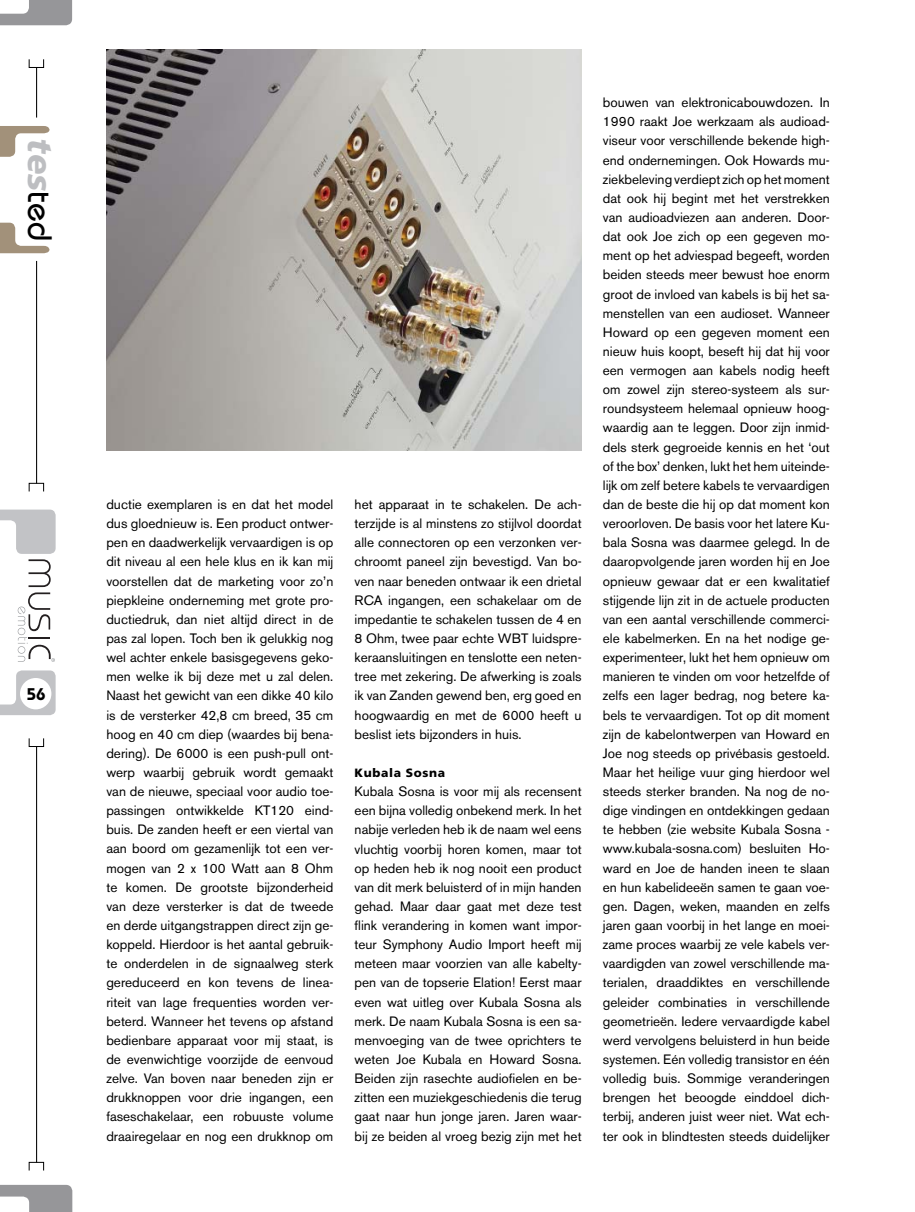
<style>
.page{position:relative;width:915px;height:1212px;background:#fff}
.page>*{position:absolute;margin:0;border:0;box-sizing:border-box;transform-origin:0 0}
.t1{font:italic 900 33.9px "Frutiger";color:#bdbec1}
.t2{font:600 16.95px "Bauhaus";color:#000}
.t3{font:13.5px/19.2px "Akzidenz Grotesk BE";color:#000;text-align:justify}
.t4{font:900 12px "Frutiger";letter-spacing:.05em;color:#000}
.s1{font-family:"Bauhaus";font-weight:500;font-style:normal;color:#000}
</style>
<div class="page">
<img style="left:106px;top:50px;width:475px;height:401px">
<svg style="left:0;top:0;width:72px;height:25px"></svg>
<svg style="left:0;top:670px;width:56px;height:45px"></svg>
<svg style="left:0;top:1185px;width:72px;height:27px"></svg>
<hr style="left:36px;top:67px;width:1px;height:51px;background:#000">
<div style="left:29px;top:59px;width:15px;height:9px;border:1px solid #000"></div>
<hr style="left:36px;top:746px;width:1px;height:416px;background:#000">
<div style="left:29px;top:738px;width:15px;height:9px;border:1px solid #000"></div>
<div style="left:29px;top:1162px;width:15px;height:9px;border:1px solid #000"></div>
<div style="left:20px;top:678px;width:31px;height:31px;background:#fff;border-radius:50%"></div>
<div style="left:29px;top:483px;width:15px;height:9px;border:1px solid #000"></div>
<hr style="left:36px;top:261px;width:1px;height:222px;background:#000">
<svg style="left:0;top:223px;width:49px;height:30px"></svg>
<svg style="left:0;top:126px;width:49px;height:31px"></svg>
<svg style="left:0;top:510px;width:56px;height:152px"></svg>
<h1 class="t1" style="left:54px;top:138px;width:104px;rotate:90deg">tes<span class="s1">ted</span></h1>
<p class="t2" style="left:27px;top:688px;width:20px">56</p>
<p class="t3" style="left:106px;top:496px;width:228px">ductie exemplaren is en dat het model dus gloednieuw is. Een product ontwer&shy;pen en daadwerkelijk vervaardigen is op dit niveau al een hele klus en ik kan mij voorstellen dat de marketing voor zo’n piepkleine onderneming met grote pro&shy;ductiedruk, dan niet altijd direct in de pas zal lopen. Toch ben ik gelukkig nog wel achter enkele basisgegevens geko&shy;men welke ik bij deze met u zal delen.<br>Naast het gewicht van een dikke 40 kilo is de versterker 42,8 cm breed, 35 cm hoog en 40 cm diep (waardes bij bena&shy;dering). De 6000 is een push-pull ont&shy;werp waarbij gebruik wordt gemaakt van de nieuwe, speciaal voor audio toe&shy;passingen ontwikkelde KT120 eind&shy;buis. De zanden heeft er een viertal van aan boord om gezamenlijk tot een ver&shy;mogen van 2 x 100 Watt aan 8 Ohm te komen. De grootste bijzonderheid van deze versterker is dat de tweede en derde uitgangstrappen direct zijn ge&shy;koppeld. Hierdoor is het aantal gebruik&shy;te onderdelen in de signaalweg sterk gereduceerd en kon tevens de linea&shy;riteit van lage frequenties worden ver&shy;beterd. Wanneer het tevens op afstand bedienbare apparaat voor mij staat, is de evenwichtige voorzijde de eenvoud zelve. Van boven naar beneden zijn er drukknoppen voor drie ingangen, een faseschakelaar, een robuuste volume draairegelaar en nog een drukknop om</p>
<p class="t3" style="left:354px;top:496px;width:228px">het apparaat in te schakelen. De ach&shy;terzijde is al minstens zo stijlvol doordat alle connectoren op een verzonken ver&shy;chroomt paneel zijn bevestigd. Van bo&shy;ven naar beneden ontwaar ik een drietal RCA ingangen, een schakelaar om de impedantie te schakelen tussen de 4 en 8 Ohm, twee paar echte WBT luidspre&shy;keraansluitingen en tenslotte een neten&shy;tree met zekering. De afwerking is zoals ik van Zanden gewend ben, erg goed en hoogwaardig en met de 6000 heeft u beslist iets bijzonders in huis.</p>
<p class="t4" style="left:354px;top:768px;width:92px">Kubala Sosna</p>
<p class="t3" style="left:354px;top:783px;width:228px">Kubala Sosna is voor mij als recensent een bijna volledig onbekend merk. In het nabije verleden heb ik de naam wel eens vluchtig voorbij horen komen, maar tot op heden heb ik nog nooit een product van dit merk beluisterd of in mijn handen gehad. Maar daar gaat met deze test flink verandering in komen want impor&shy;teur Symphony Audio Import heeft mij meteen maar voorzien van alle kabelty&shy;pen van de topserie Elation! Eerst maar even wat uitleg over Kubala Sosna als merk. De naam Kubala Sosna is een sa&shy;menvoeging van de twee oprichters te weten Joe Kubala en Howard Sosna.<br>Beiden zijn rasechte audiofielen en be&shy;zitten een muziekgeschiedenis die terug gaat naar hun jonge jaren. Jaren waar&shy;bij ze beiden al vroeg bezig zijn met het</p>
<p class="t3" style="left:602px;top:94px;width:228px">bouwen van elektronicabouwdozen. In 1990 raakt Joe werkzaam als audioad&shy;viseur voor verschillende bekende high&shy;end ondernemingen. Ook Howards mu&shy;ziekbeleving verdiept zich op het moment dat ook hij begint met het verstrekken van audioadviezen aan anderen. Door&shy;dat ook Joe zich op een gegeven mo&shy;ment op het adviespad begeeft, worden beiden steeds meer bewust hoe enorm groot de invloed van kabels is bij het sa&shy;menstellen van een audioset. Wanneer Howard op een gegeven moment een nieuw huis koopt, beseft hij dat hij voor een vermogen aan kabels nodig heeft om zowel zijn stereo-systeem als sur&shy;roundsysteem helemaal opnieuw hoog&shy;waardig aan te leggen. Door zijn inmid&shy;dels sterk gegroeide kennis en het ‘out of the box’ denken, lukt het hem uiteinde&shy;lijk om zelf betere kabels te vervaardigen dan de beste die hij op dat moment kon veroorloven. De basis voor het latere Ku&shy;bala Sosna was daarmee gelegd. In de daaropvolgende jaren worden hij en Joe opnieuw gewaar dat er een kwalitatief stijgende lijn zit in de actuele producten van een aantal verschillende commerci&shy;ele kabelmerken. En na het nodige ge&shy;experimenteer, lukt het hem opnieuw om manieren te vinden om voor hetzelfde of zelfs een lager bedrag, nog betere ka&shy;bels te vervaardigen. Tot op dit moment zijn de kabelontwerpen van Howard en Joe nog steeds op privébasis gestoeld.<br>Maar het heilige vuur ging hierdoor wel steeds sterker branden. Na nog de no&shy;dige vindingen en ontdekkingen gedaan te hebben (zie website Kubala Sosna - www.kubala-sosna.com) besluiten Ho&shy;ward en Joe de handen ineen te slaan en hun kabelideeën samen te gaan voe&shy;gen. Dagen, weken, maanden en zelfs jaren gaan voorbij in het lange en moei&shy;zame proces waarbij ze vele kabels ver&shy;vaardigden van zowel verschillende ma&shy;terialen, draaddiktes en verschillende geleider combinaties in verschillende geometrieën. Iedere vervaardigde kabel werd vervolgens beluisterd in hun beide systemen. Eén volledig transistor en één volledig buis. Sommige veranderingen brengen het beoogde einddoel dich&shy;terbij, anderen juist weer niet. Wat ech&shy;ter ook in blindtesten steeds duidelijker</p>
</div>
